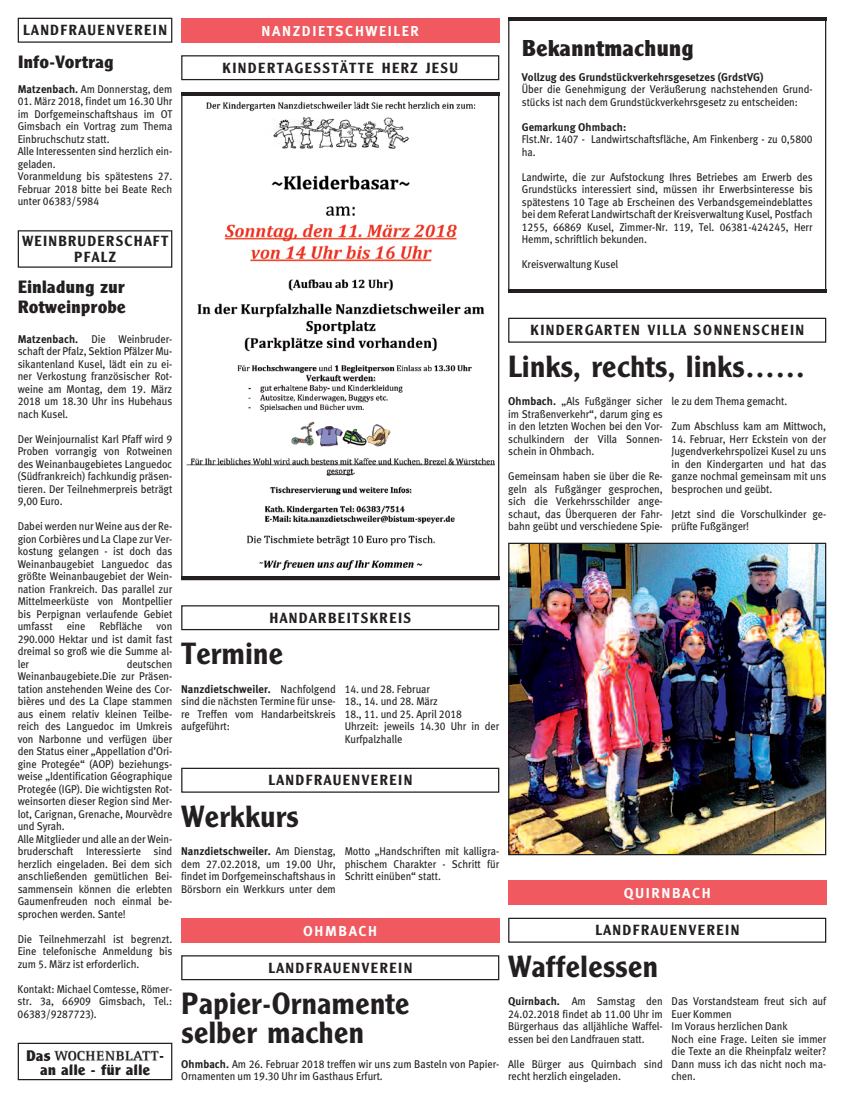
<style>
.page{position:relative;width:844px;height:1102px;background:#fff}
.page>*{position:absolute;margin:0;border:0;box-sizing:border-box;transform-origin:0 0}
.t1{font:600 30px/28.8px "M Clearface Gothic";letter-spacing:.01em;color:#231f20}
.t2{font:700 22.5px "M Clearface Gothic";letter-spacing:.01em;color:#231f20}
.t3{font:700 17.5px/20px "M Clearface Gothic";letter-spacing:.01em;color:#231f20}
.t4{font:700 15px/14.4px "M Clearface Gothic";letter-spacing:.01em;color:#231f20}
.t5{font:600 14.38px/15.9px "M Clearface Gothic";letter-spacing:.11em;color:#231f20;text-align:center}
.t6{font:14.38px "Meta Bold LF";letter-spacing:.11em;color:#fff}
.t7{font:11.25px/12.5px "Meta Book LF";letter-spacing:-.005em;color:#231f20;text-align:justify;scale:.92 1}
.t8{font:11.25px "Meta Bold LF";letter-spacing:.005em;color:#231f20;scale:.96 1}
.s1{font-family:"Meta Bold LF"}
.s2{font-family:"Meta Book LF"}
</style>
<div class="page">
<div style="left:18px;top:18px;width:154px;height:25px;border:1px solid #231f20"></div>
<div style="left:18px;top:230px;width:154px;height:38px;border:1px solid #231f20"></div>
<div style="left:181px;top:18px;width:318px;height:25px;background:#f0595f"></div>
<div style="left:181px;top:55px;width:318px;height:25px;border:1px solid #231f20"></div>
<div style="left:181px;top:605px;width:318px;height:25px;border:1px solid #231f20"></div>
<div style="left:181px;top:768px;width:318px;height:25px;border:1px solid #231f20"></div>
<img style="left:183px;top:101px;width:314px;height:476px">
<div style="left:181px;top:918px;width:318px;height:25px;background:#f0595f"></div>
<div style="left:181px;top:955px;width:318px;height:25px;border:1px solid #231f20"></div>
<div style="left:508px;top:318px;width:318px;height:25px;border:1px solid #231f20"></div>
<img style="left:510px;top:545px;width:314px;height:308px">
<div style="left:508px;top:543px;width:318px;height:312px;border:1px solid #231f20"></div>
<div style="left:508px;top:880px;width:318px;height:25px;background:#f0595f"></div>
<div style="left:508px;top:918px;width:318px;height:25px;border:1px solid #231f20"></div>
<hr style="left:181px;top:93px;width:318px;height:3px;background:#231f20">
<hr style="left:181px;top:577px;width:318px;height:3px;background:#231f20">
<hr style="left:508px;top:18px;width:318px;height:3px;background:#231f20">
<hr style="left:508px;top:289px;width:318px;height:4px;background:#231f20">
<div style="left:18px;top:1043px;width:154px;height:37px;border:1px solid #231f20"></div>
<img style="left:48px;top:1050px;width:116px;height:16px">
<img style="left:48px;top:1053px;width:115px;height:8px">
<img style="left:70px;top:1064px;width:60px;height:2px">
<p class="t5" style="left:23px;top:24px;width:145px">LANDFRAUENVEREIN</p>
<h3 class="t3" style="left:18px;top:53px;width:97px">Info-Vortrag</h3>
<p class="t7" style="left:18px;top:84px;width:170px"><span class="s1">Matzenbach.</span> Am Donnerstag, dem</p>
<p class="t7" style="left:18px;top:96px;width:170px;text-align:left">01. März 2018, findet um 16.30 Uhr im Dorfgemeinschaftshaus im OT<br>Gimsbach ein Vortrag zum Thema<br>Einbruchschutz statt.<br>Alle Interessenten sind herzlich ein&shy;geladen.<br>Voranmeldung bis spätestens 27.<br>Februar 2018 bitte bei Beate Rech unter 06383/5984</p>
<p class="t5" style="left:22px;top:234px;width:148px">WEINBRUDERSCHAFT<br>PFALZ</p>
<h3 class="t3" style="left:18px;top:278px;width:109px">Einladung zur<br>Rotweinprobe</h3>
<p class="t7" style="left:18px;top:334px;width:170px"><span class="s1">Matzenbach.</span> Die Weinbruder&shy;schaft der Pfalz, Sektion Pfälzer Mu&shy;sikantenland Kusel, lädt ein zu ei&shy;ner Verkostung französischer Rot&shy;weine am Montag, dem 19. März 2018 um 18.30 Uhr ins Hubehaus nach Kusel.</p>
<p class="t7" style="left:18px;top:434px;width:170px">Der Weinjournalist Karl Pfaff wird 9<br>Proben vorrangig von Rotweinen des Weinanbaugebietes Languedoc (Südfrankreich) fachkundig präsen&shy;tieren. Der Teilnehmerpreis beträgt 9,00 Euro.</p>
<p class="t7" style="left:18px;top:521px;width:170px">Dabei werden nur Weine aus der Re&shy;gion Corbières und La Clape zur Ver&shy;kostung gelangen - ist doch das Weinanbaugebiet Languedoc das größte Weinanbaugebiet der Wein&shy;nation Frankreich. Das parallel zur Mittelmeerküste von Montpellier bis Perpignan verlaufende Gebiet umfasst eine Rebfläche von 290.000 Hektar und ist damit fast dreimal so groß wie die Summe al&shy;ler</p>
<p class="t7" style="left:18px;top:659px;width:170px;text-align:left;text-indent:109px">deutschen<br>Weinanbaugebiete.Die zur Präsen&shy;tation anstehenden Weine des Cor&shy;bières und des La Clape stammen aus einem relativ kleinen Teilbe&shy;reich des Languedoc im Umkreis von Narbonne und verfügen über den Status einer „Appellation d’Ori&shy;gine Protegée“ (AOP) beziehungs&shy;weise „Identification Géographique<br>Protegée (IGP). Die wichtigsten Rot&shy;weinsorten dieser Region sind Mer&shy;lot, Carignan, Grenache, Mourvèdre und Syrah.<br>Alle Mitglieder und alle an der Wein&shy;bruderschaft Interessierte sind herzlich eingeladen. Bei dem sich anschließenden gemütlichen Bei&shy;sammensein können die erlebten<br>Gaumenfreuden noch einmal be&shy;sprochen werden. Sante!</p>
<p class="t7" style="left:18px;top:934px;width:170px">Die Teilnehmerzahl ist begrenzt.<br>Eine telefonische Anmeldung bis zum 5. März ist erforderlich.</p>
<p class="t7" style="left:18px;top:984px;width:170px">Kontakt: Michael Comtesse, Römer&shy;str. 3a, 66909 Gimsbach, Tel.:<br>06383/9287723).</p>
<h3 class="t4" style="left:40px;top:1050px;width:111px;text-indent:-14px">Das<br>an alle - für alle</h3>
<p class="t6" style="left:262px;top:25px;width:159px">NANZDIETSCHWEILER</p>
<p class="t5" style="left:223px;top:61px;width:237px">KINDERTAGESSTÄTTE HERZ JESU</p>
<p class="t5" style="left:269px;top:611px;width:143px">HANDARBEITSKREIS</p>
<h1 class="t1" style="left:181px;top:642px;width:103px">Termine</h1>
<p class="t8" style="left:181px;top:685px;width:163px">Nanzdietschweiler. <span class="s2">Nachfolgend</span></p>
<p class="t7" style="left:181px;top:696px;width:170px">sind die nächsten Termine für unse&shy;re Treffen vom Handarbeitskreis aufgeführt:</p>
<p class="t7" style="left:345px;top:684px;width:170px;text-align:left">14. und 28. Februar<br>18., 14. und 28. März<br>18., 11. und 25. April 2018<br>Uhrzeit: jeweils 14.30 Uhr in der<br>Kurfpalzhalle</p>
<p class="t5" style="left:268px;top:774px;width:145px">LANDFRAUENVEREIN</p>
<h1 class="t1" style="left:181px;top:804px;width:119px">Werkkurs</h1>
<p class="t8" style="left:181px;top:847px;width:163px">Nanzdietschweiler. <span class="s2">Am Dienstag,</span></p>
<p class="t7" style="left:181px;top:859px;width:170px">dem 27.02.2018, um 19.00 Uhr, findet im Dorfgemeinschaftshaus in Börsborn ein Werkkurs unter dem</p>
<p class="t7" style="left:345px;top:846px;width:170px">Motto „Handschriften mit kalligra&shy;phischem Charakter - Schritt für Schritt einüben“ statt.</p>
<p class="t6" style="left:303px;top:925px;width:75px">OHMBACH</p>
<p class="t5" style="left:268px;top:961px;width:145px">LANDFRAUENVEREIN</p>
<h1 class="t1" style="left:181px;top:992px;width:229px">Papier-Ornamente selber machen</h1>
<p class="t7" style="left:181px;top:1059px;width:347px"><span class="s1">Ohmbach.</span> Am 26. Februar 2018 treffen wir uns zum Basteln von Papier-<br>Ornamenten um 19.30 Uhr im Gasthaus Erfurt.</p>
<h2 class="t2" style="left:522px;top:40px;width:173px">Bekanntmachung</h2>
<p class="t8" style="left:522px;top:73px;width:253px">Vollzug des Grundstückverkehrsgesetzes (GrdstVG)</p>
<p class="t7" style="left:522px;top:84px;width:317px">Über die Genehmigung der Veräußerung nachstehenden Grund&shy;stücks ist nach dem Grundstückverkehrsgesetz zu entscheiden:</p>
<p class="t8" style="left:522px;top:123px;width:110px">Gemarkung Ohmbach:</p>
<p class="t7" style="left:522px;top:134px;width:318px">Flst.Nr. 1407 - Landwirtschaftsfläche, Am Finkenberg - zu 0,5800 ha.</p>
<p class="t7" style="left:522px;top:172px;width:318px">Landwirte, die zur Aufstockung Ihres Betriebes am Erwerb des Grundstücks interessiert sind, müssen ihr Erwerbsinteresse bis spätestens 10 Tage ab Erscheinen des Verbandsgemeindeblattes bei dem Referat Landwirtschaft der Kreisverwaltung Kusel, Postfach 1255, 66869 Kusel, Zimmer-Nr. 119, Tel. 06381-424245, Herr Hemm, schriftlich bekunden.</p>
<p class="t7" style="left:522px;top:259px;width:106px">Kreisverwaltung Kusel</p>
<p class="t5" style="left:530px;top:324px;width:275px">KINDERGARTEN VILLA SONNENSCHEIN</p>
<h1 class="t1" style="left:508px;top:354px;width:298px">Links, rechts, links……</h1>
<p class="t7" style="left:508px;top:396px;width:170px"><span class="s1">Ohmbach.</span> „Als Fußgänger sicher im Straßenverkehr“, darum ging es in den letzten Wochen bei den Vor&shy;schulkindern der Villa Sonnen&shy;schein in Ohmbach.</p>
<p class="t7" style="left:508px;top:471px;width:170px">Gemeinsam haben sie über die Re&shy;geln als Fußgänger gesprochen, sich die Verkehrsschilder ange&shy;schaut, das Überqueren der Fahr&shy;bahn geübt und verschiedene Spie-</p>
<p class="t7" style="left:672px;top:396px;width:127px">le zu dem Thema gemacht.</p>
<p class="t7" style="left:672px;top:421px;width:170px">Zum Abschluss kam am Mittwoch,</p>
<p class="t7" style="left:672px;top:434px;width:170px">14. Februar, Herr Eckstein von der Jugendverkehrspolizei Kusel zu uns in den Kindergarten und hat das ganze nochmal gemeinsam mit uns besprochen und geübt.</p>
<p class="t7" style="left:672px;top:509px;width:169px">Jetzt sind die Vorschulkinder ge&shy;prüfte Fußgänger!</p>
<p class="t6" style="left:624px;top:888px;width:89px">QUIRNBACH</p>
<p class="t5" style="left:595px;top:924px;width:145px">LANDFRAUENVEREIN</p>
<h1 class="t1" style="left:508px;top:954px;width:151px">Waffelessen</h1>
<p class="t7" style="left:508px;top:996px;width:170px"><span class="s1">Quirnbach.</span> Am Samstag den 24.02.2018 findet ab 11.00 Uhr im Bürgerhaus das alljähliche Waffel&shy;essen bei den Landfrauen statt.</p>
<p class="t7" style="left:508px;top:1059px;width:170px">Alle Bürger aus Quirnbach sind recht herzlich eingeladen.</p>
<p class="t7" style="left:672px;top:996px;width:170px;text-align:left">Das Vorstandsteam freut sich auf<br>Euer Kommen<br>Im Voraus herzlichen Dank<br>Noch eine Frage. Leiten sie immer die Texte an die Rheinpfalz weiter?<br>Dann muss ich das nicht noch ma&shy;chen.</p>
</div>
